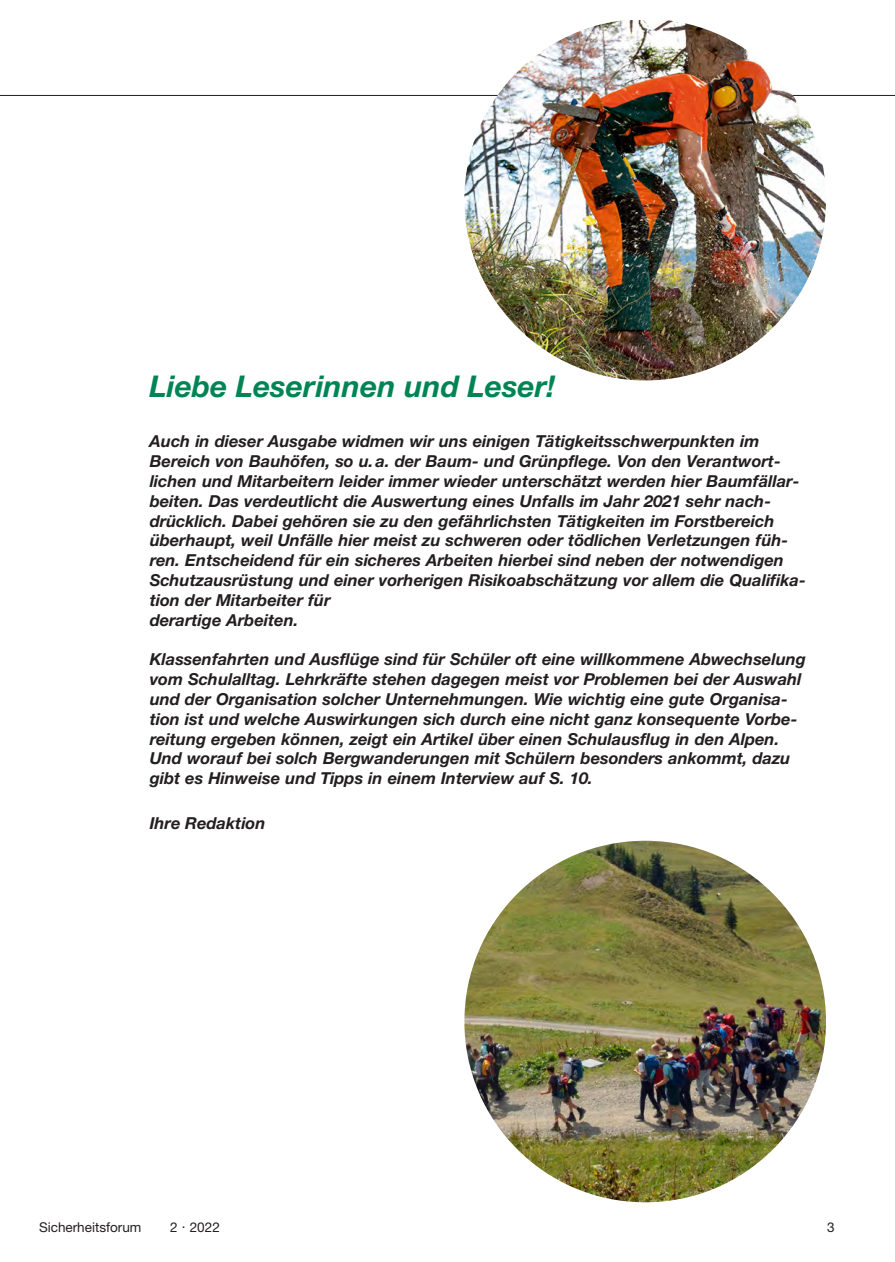
<style>
.page{position:relative;width:895px;height:1262px;background:#fff}
.page>*{position:absolute;margin:0;border:0;box-sizing:border-box;transform-origin:0 0}
.t1{font:italic 700 30px "Helvetica Neue LT Std";color:#008454}
.t2{font:italic 700 16.5px/19.8px "Helvetica Neue LT Std";color:#231f20}
.t3{font:13.5px "Helvetica Neue LT Std";color:#231f20}
</style>
<div class="page">
<hr style="left:0;top:95px;width:894px;height:1px;background:#231f20">
<img style="left:464px;top:840px;width:362px;height:362px;border-radius:50%">
<img style="left:464px;top:20px;width:362px;height:360px">
<p class="t1" style="left:150px;top:375px;width:407px">Liebe Leserinnen und Leser!</p>
<p class="t2" style="left:150px;top:433px;width:657px">Auch in dieser Ausgabe widmen wir uns einigen Tätigkeitsschwerpunkten im Bereich von Bauhöfen, so u. a. der Baum- und Grünpflege. Von den Verantwort - lichen und Mitarbeitern leider immer wieder unterschätzt werden hier Baumfällar - beiten. Das verdeutlicht die Auswer tung eines Unfalls im Jahr 2021 sehr nach&shy;drücklich. Dabei gehören sie zu den gefährlichsten Tätigkeiten im Forstbereich überhaupt, weil Unfälle hier meist zu schweren oder tödlichen Verletzungen füh&shy;ren. Entscheidend für ein sicheres Arbeiten hierbei sind neben der notwendigen Schutzausrüstung und einer vorherigen Risikoabschätzung vor allem die Qualifika - tion der Mitarbeiter für</p>
<p class="t2" style="left:150px;top:611px;width:150px">derartige Arbeiten.</p>
<p class="t2" style="left:150px;top:651px;width:657px">Klassenfahrten und Ausflüge sind für Schüler oft eine willkommene Abwechselung vom Schulalltag. Lehrkräfte stehen dagegen meist vor Problemen bei der Auswahl und der Organisation solcher Unternehmungen. Wie wichtig eine gute Organisa - tion ist und welche Auswirkungen sich durch eine nicht ganz konsequente Vorbe - reitung ergeben können, zeigt ein Artikel über einen Schulausflug in den Alpen.<br>Und worauf bei solch Bergwanderungen mit Schülern besonders ankommt, dazu gibt es Hinweise und Tipps in einem Interview auf S. 10.</p>
<p class="t2" style="left:150px;top:815px;width:117px">Ihre Redaktion</p>
<p class="t3" style="left:39px;top:1222px;width:104px">Sicherheitsforum</p>
<p class="t3" style="left:170px;top:1222px;width:51px">2 . 2022</p>
<p class="t3" style="left:827px;top:1222px;width:9px">3</p>
</div>
